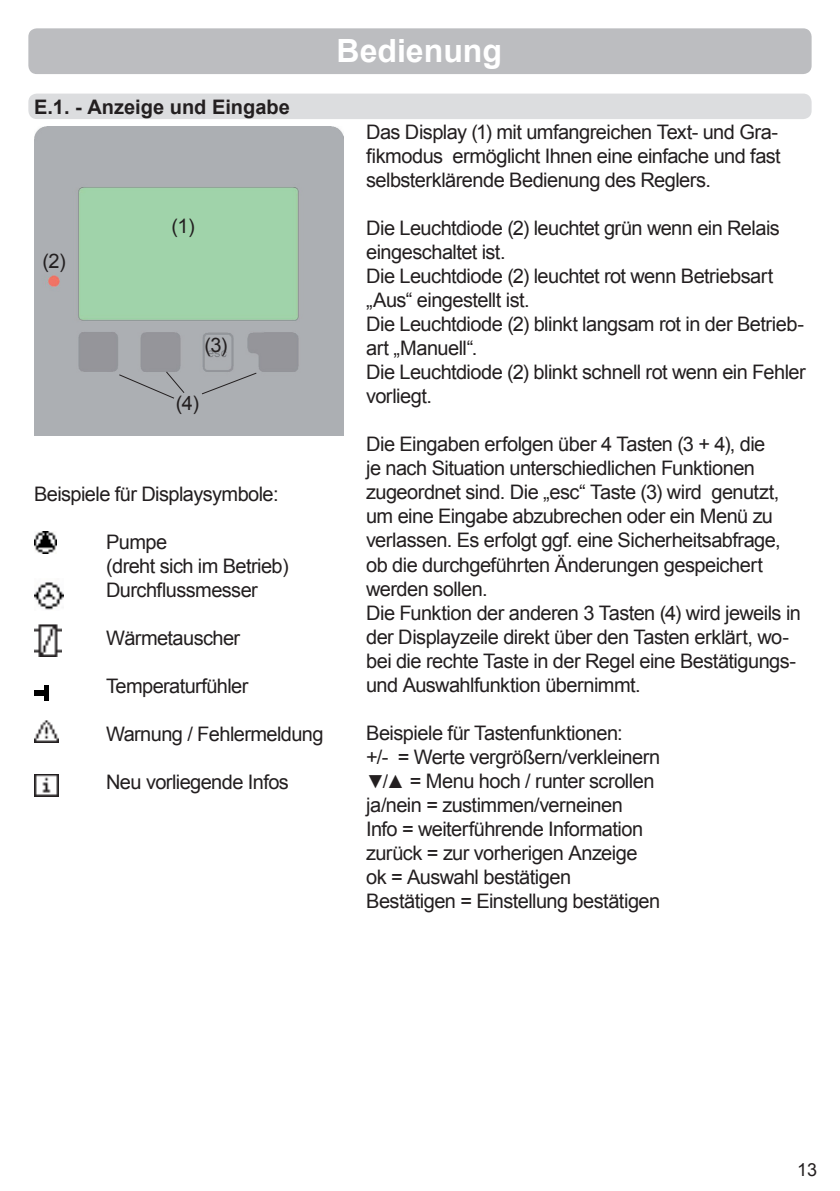
<style>
.page{position:relative;width:840px;height:1191px;background:#fff}
.page>*{position:absolute;margin:0;border:0;box-sizing:border-box;transform-origin:0 0}
.t1{font:700 32px "Arial";color:#fff}
.t2{font:20px/24px "Arial";letter-spacing:-.03em;color:#231f20}
.t3{font:700 20px "Arial";color:#231f20}
.t4{font:18px "Arial";color:#231f20}
.s1{font-size:19px}
</style>
<div class="page">
<div style="left:28px;top:94px;width:783px;height:25px;background:#dcdddf;border-radius:9px"></div>
<img style="left:34px;top:126px;width:309px;height:309px">
<svg style="left:118px;top:370px;width:67px;height:29px;background:#a4a7ab"></svg>
<svg style="left:201px;top:372px;width:56px;height:23px"></svg>
<img style="left:34px;top:686px;width:14px;height:14px">
<img style="left:34px;top:532px;width:22px;height:22px">
<img style="left:34px;top:720px;width:25px;height:22px">
<img style="left:34px;top:774px;width:25px;height:22px">
<img style="left:34px;top:582px;width:29px;height:28px">
<img style="left:34px;top:625px;width:27px;height:31px">
<div style="left:28px;top:28px;width:783px;height:46px;background:#bcbdc0;border-radius:9px"></div>
<p class="t3" style="left:34px;top:93px;width:257px">E.1. - Anzeige und Eingabe</p>
<p class="t2" style="left:43px;top:249px;width:25px">(2)</p>
<p class="t2" style="left:171px;top:214px;width:25px">(1)</p>
<p class="t2" style="left:204px;top:333px;width:25px">(3)</p>
<p class="t2" style="left:176px;top:391px;width:25px">(4)</p>
<p class="t2" style="left:34px;top:482px;width:246px">Beispiele für Displaysymbole:</p>
<p class="t2" style="left:106px;top:530px;width:184px">Pumpe<br>(dreht sich im Betrieb)<br>Durchflussmesser</p>
<p class="t2" style="left:106px;top:626px;width:135px">Wärmetauscher</p>
<p class="t2" style="left:106px;top:674px;width:144px">Temperaturfühler</p>
<p class="t2" style="left:106px;top:722px;width:219px">Warnung / Fehlermeldung</p>
<p class="t2" style="left:106px;top:770px;width:184px">Neu vorliegende Infos</p>
<h1 class="t1" style="left:336px;top:30px;width:167px">Bedienung</h1>
<p class="t2" style="left:366px;top:120px;width:416px">Das Display (1) mit umfangreichen Text- und Gra&shy;fikmodus ermöglicht Ihnen eine einfache und fast selbsterklärende Bedienung des Reglers.</p>
<p class="t2" style="left:366px;top:216px;width:441px">Die Leuchtdiode (2) leuchtet grün wenn ein Relais eingeschaltet ist.<br>Die Leuchtdiode (2) leuchtet rot wenn Betriebsart „Aus“ eingestellt ist.<br>Die Leuchtdiode (2) blinkt langsam rot in der Betrieb&shy;art „Manuell“.<br>Die Leuchtdiode (2) blinkt schnell rot wenn ein Fehler vorliegt.</p>
<p class="t2" style="left:366px;top:432px;width:436px">Die Eingaben erfolgen über 4 Tasten (3 + 4), die<br>je nach Situation unterschiedlichen Funktionen zugeordnet sind. Die „esc“ Taste (3) wird genutzt, um eine Eingabe abzubrechen oder ein Menü zu verlassen. Es erfolgt ggf. eine Sicherheitsabfrage, ob die durchgeführten Änderungen gespeichert werden sollen.<br>Die Funktion der anderen 3 Tasten (4) wird jeweils in der Displayzeile direkt über den Tasten erklärt, wo&shy;bei die rechte Taste in der Regel eine Bestätigungs&shy;und Auswahlfunktion übernimmt.</p>
<p class="t2" style="left:366px;top:720px;width:295px">Beispiele für Tastenfunktionen:<br>+/- = Werte vergrößern/verkleinern</p>
<p class="t2" style="left:366px;top:768px;width:295px"><span class="s1">▼/▲</span> = Menu hoch / runter scrollen ja/nein = zustimmen/verneinen<br>Info = weiterführende Information zurück = zur vorherigen Anzeige ok = Auswahl bestätigen<br>Bestätigen = Einstellung bestätigen</p>
<p class="t4" style="left:796px;top:1157px;width:22px">13</p>
</div>
